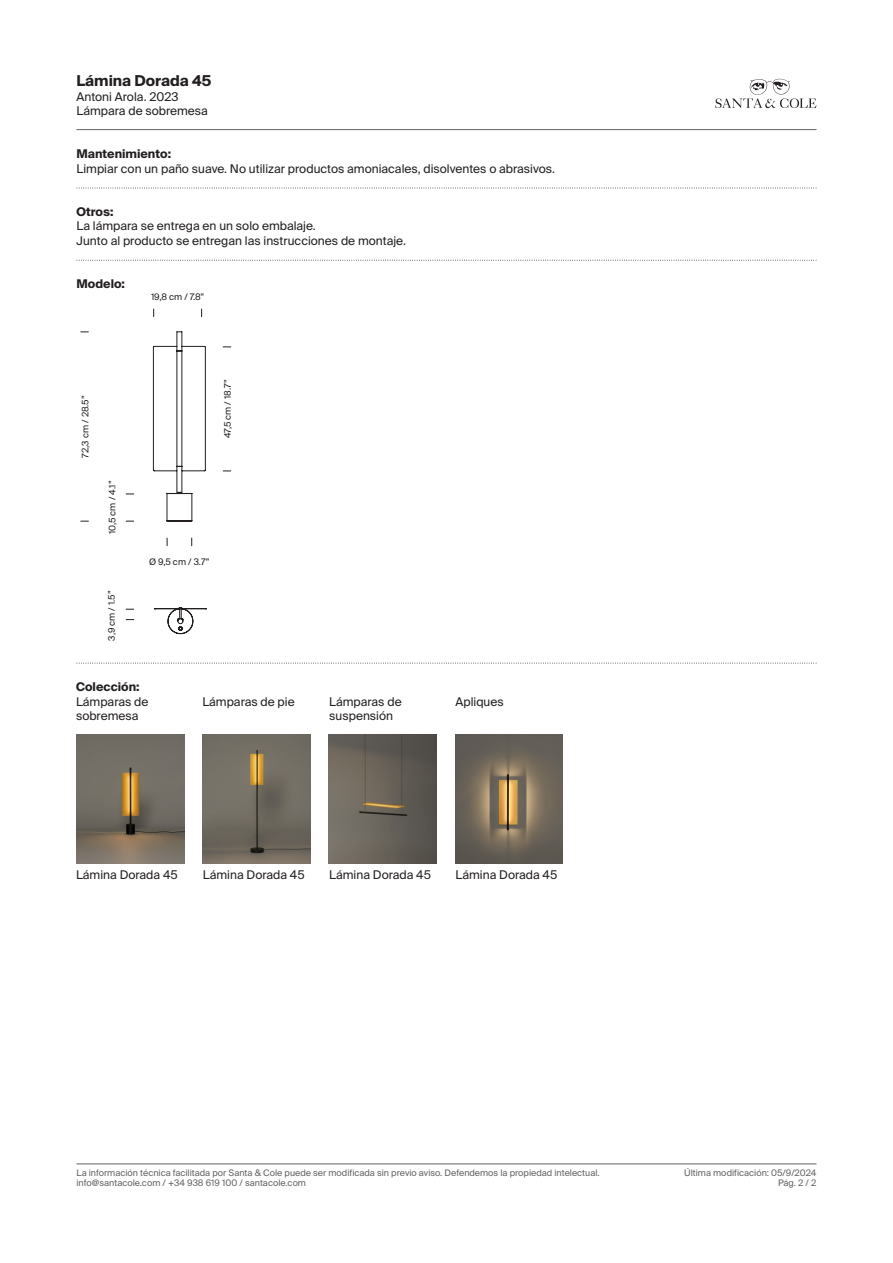
<style>
.page{position:relative;width:893px;height:1263px;background:#fff}
.page>*{position:absolute;margin:0;border:0;box-sizing:border-box;transform-origin:0 0}
.t1{font:700 15px "Suisse Intl";color:#231f20}
.t2{font:12px/14.4px "Suisse Intl";color:#231f20}
.t3{font:700 12px "Suisse Intl";color:#231f20}
.t4{font:9px "Suisse Intl";color:#636366}
.COTA{font:9px "Suisse Intl";color:#231f20}
.s1{font-weight:700}
</style>
<div class="page">
<svg style="left:715px;top:79px;width:101px;height:29px"></svg>
<hr style="left:77px;top:129px;width:739px;height:1px;background:#636366">
<hr style="left:77px;top:1163px;width:739px;height:1px;background:#636366">
<svg style="left:77px;top:260px;width:740px;height:1px"></svg>
<svg style="left:77px;top:188px;width:740px;height:1px"></svg>
<svg style="left:77px;top:663px;width:740px;height:1px"></svg>
<svg style="left:153px;top:331px;width:53px;height:191px"></svg>
<svg style="left:154px;top:607px;width:53px;height:27px"></svg>
<img style="left:77px;top:734px;width:107px;height:130px">
<img style="left:203px;top:734px;width:108px;height:129px">
<img style="left:329px;top:734px;width:107px;height:129px">
<img style="left:455px;top:734px;width:108px;height:129px">
<p class="t1" style="left:77px;top:72px;width:137px">Lámina Dorada 45</p>
<p class="t2" style="left:77px;top:89px;width:133px">Antoni Arola. 2023<br>Lámpara de sobremesa</p>
<p class="t2" style="left:77px;top:147px;width:480px"><span class="s1">Mantenimiento:<br></span>Limpiar con un paño suave. No utilizar productos amoniacales, disolventes o abrasivos.</p>
<p class="t2" style="left:77px;top:205px;width:241px"><span class="s1">Otros:<br></span>La lámpara se entrega en un solo embalaje.</p>
<p class="t2" style="left:77px;top:233px;width:331px">Junto al producto se entregan las instrucciones de montaje.</p>
<p class="t3" style="left:77px;top:277px;width:50px">Modelo:</p>
<p class="COTA" style="left:151px;top:291px;width:55px">19,8 cm / 7.8”</p>
<p class="COTA" style="left:80px;top:457px;width:64px;rotate:-90deg">72,3 cm / 28.5”</p>
<p class="COTA" style="left:107px;top:534px;width:55px;rotate:-90deg">10,5 cm / 4.1”</p>
<p class="COTA" style="left:106px;top:641px;width:52px;rotate:-90deg">3,9 cm / 1.5”</p>
<p class="COTA" style="left:223px;top:438px;width:60px;rotate:-90deg">47,5 cm / 18.7”</p>
<p class="COTA" style="left:149px;top:557px;width:62px">Ø 9,5 cm / 3.7”</p>
<p class="t3" style="left:76px;top:680px;width:65px">Colección:</p>
<p class="t2" style="left:76px;top:694px;width:74px">Lámparas de sobremesa</p>
<p class="t2" style="left:202px;top:694px;width:94px">Lámparas de pie</p>
<p class="t2" style="left:329px;top:694px;width:74px">Lámparas de suspensión</p>
<p class="t2" style="left:456px;top:694px;width:50px">Apliques</p>
<p class="t2" style="left:76px;top:867px;width:103px">Lámina Dorada 45</p>
<p class="t2" style="left:203px;top:867px;width:103px">Lámina Dorada 45</p>
<p class="t2" style="left:329px;top:867px;width:103px">Lámina Dorada 45</p>
<p class="t2" style="left:456px;top:867px;width:103px">Lámina Dorada 45</p>
<p class="t4" style="left:77px;top:1167px;width:525px">La información técnica facilitada por Santa &amp; Cole puede ser modificada sin previo aviso. Defendemos la propiedad intelectual.</p>
<p class="t4" style="left:684px;top:1167px;width:134px">Última modificación: 05/9/2024</p>
<p class="t4" style="left:77px;top:1178px;width:231px">info@santacole.com / +34 938 619 100 / santacole.com</p>
<p class="t4" style="left:778px;top:1178px;width:40px">Pág. 2 / 2</p>
</div>
